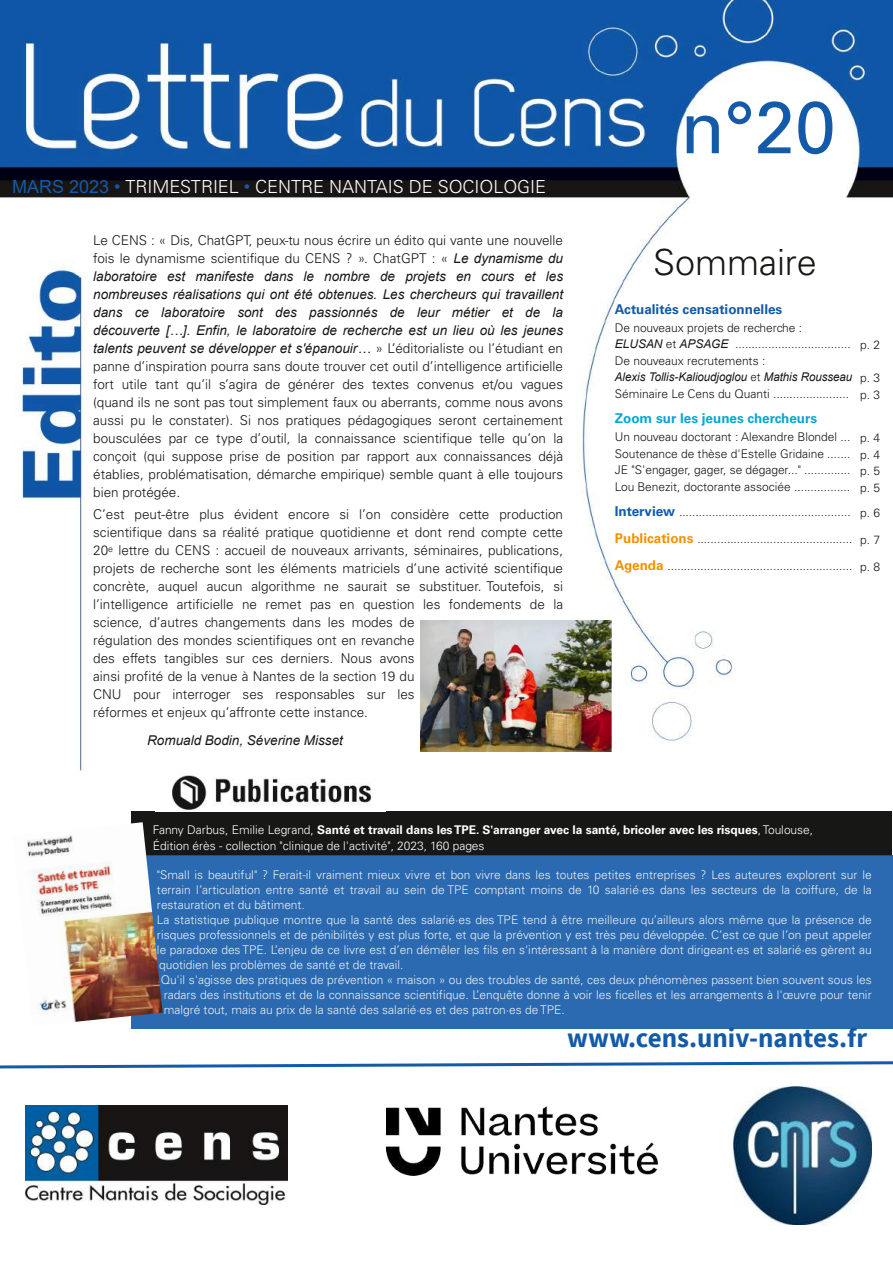
<style>
.page{position:relative;width:893px;height:1263px;background:#fff}
.page>*{position:absolute;margin:0;border:0;box-sizing:border-box;transform-origin:0 0}
.t1{font:73.5px "Univers";color:#135aa8}
.t2{font:300 36px "Univers";color:#171715}
.t3{font:700 27px "Source Sans Pro";color:#135aa8}
.t4{font:300 18px "Univers";color:#fff}
.t5{font:300 13.5px/18px "Univers";color:#171715}
.t6{font:italic 13.5px/18px "Arial";color:#171715;text-align:justify}
.t7{font:700 13.5px "Univers";color:#00a7d4}
.t8{font:700 13.5px "Univers";color:#135aa8}
.t9{font:300 12px "Univers";color:rgb(255 255 255/.9)}
.t10{font:300 12px/16.5px "Univers";letter-spacing:-.005em;color:#171715}
.t11{font:300 12px/16.5px "Univers";color:#fff}
.t12{font:italic 12px "Arial";letter-spacing:-.005em;color:#171715;scale:.96 1}
.s1{font-family:"Arial";font-weight:400;color:#135aa8}
.s2{font-family:"Arial";font-weight:400;font-style:italic}
.s3{font-family:"Univers";font-weight:300;font-style:normal}
.s4{font-weight:700;font-size:13.5px;color:#135aa8}
.s5{font-weight:700;font-size:13.5px;color:#f39200}
.s6{font-weight:700}
</style>
<div class="page">
<img style="left:0;top:0;width:893px;height:752px">
<img style="left:2px;top:248px;width:100px;height:523px">
<svg style="left:0;top:1061px;width:893px;height:8px"></svg>
<img style="left:26px;top:1106px;width:262px;height:99px">
<img style="left:387px;top:1106px;width:270px;height:70px">
<img style="left:734px;top:1087px;width:137px;height:137px">
<div style="left:131px;top:812px;width:761px;height:44px;background:#171715"></div>
<div style="left:131px;top:855px;width:762px;height:174px;background:#2b6ab0"></div>
<img style="left:26px;top:822px;width:137px;height:200px">
<img style="left:172px;top:775px;width:200px;height:35px">
<img style="left:420px;top:620px;width:192px;height:131px">
<h3 class="t4" style="left:12px;top:180px;width:536px"><span class="s1">MARS 2023 •</span> TRIMESTRIEL <span class="s1">•</span> CENTRE NANTAIS DE SOCIOLOGIE</h3>
<p class="t5" style="left:93px;top:232px;width:471px">Le CENS : « Dis, ChatGPT, peux-tu nous écrire un édito qui vante une nouvelle fois le dynamisme scientifique du CENS ? ». ChatGPT : « <span class="s2">Le dynamisme du</span></p>
<p class="t6" style="left:93px;top:267px;width:471px">laboratoire est manifeste dans le nombre de projets en cours et les nombreuses réalisations qui ont été obtenues. Les chercheurs qui travaillent dans ce laboratoire sont des passionnés de leur métier et de la découverte […]. Enfin, le laboratoire de recherche est un lieu où les jeunes talents peuvent se développer et s'épanouir… <span class="s3">» L’éditorialiste ou l’étudiant en</span></p>
<p class="t5" style="left:93px;top:358px;width:471px;text-align:justify">panne d’inspiration pourra sans doute trouver cet outil d’intelligence artificielle fort utile tant qu’il s’agira de générer des textes convenus et/ou vagues (quand ils ne sont pas tout simplement faux ou aberrants, comme nous avons aussi pu le constater). Si nos pratiques pédagogiques seront certainement bousculées par ce type d’outil, la connaissance scientifique telle qu’on la conçoit (qui suppose prise de position par rapport aux connaissances déjà établies, problématisation, démarche empirique) semble quant à elle toujours bien protégée.</p>
<p class="t5" style="left:93px;top:507px;width:471px">C’est peut-être plus évident encore si l’on considère cette production scientifique dans sa réalité pratique quotidienne et dont rend compte cette 20<sup>e</sup> lettre du CENS : accueil de nouveaux arrivants, séminaires, publications, projets de recherche sont les éléments matriciels d’une activité scientifique concrète, auquel aucun algorithme ne saurait se substituer. Toutefois, si l’intelligence artificielle ne remet pas en question les fondements de la science, d’autres changements dans les modes de<br>régulation des mondes scientifiques ont en revanche<br>des effets tangibles sur ces derniers. Nous avons<br>ainsi profité de la venue à Nantes de la section 19 du<br>CNU pour interroger ses responsables sur les<br>réformes et enjeux qu’affronte cette instance.</p>
<p class="t6" style="left:147px;top:731px;width:197px">Romuald Bodin, Séverine Misset</p>
<h1 class="t1" style="left:680px;top:100px;width:157px">n°20</h1>
<h2 class="t2" style="left:653px;top:249px;width:165px">Sommaire</h2>
<p class="t8" style="left:615px;top:304px;width:169px">Actualités censationnelles</p>
<p class="t10" style="left:615px;top:320px;width:237px">De nouveaux projets de recherche :<br><span class="s2">ELUSAN</span> et <span class="s2">APSAGE</span> ...................................<br>De nouveaux recrutements :</p>
<p class="t12" style="left:615px;top:370px;width:249px">Alexis Tollis-Kalioudjoglou <span class="s3">et</span> Mathis Rousseau</p>
<p class="t10" style="left:615px;top:386px;width:236px">Séminaire Le Cens du Quanti .......................</p>
<p class="t7" style="left:615px;top:413px;width:204px">Zoom sur les jeunes chercheurs</p>
<p class="t10" style="left:615px;top:430px;width:237px;text-align:justify">Un nouveau doctorant : Alexandre Blondel ...<br>Soutenance de thèse d'Estelle Gridaine .......<br>JE "S'engager, gager, se dégager..." ..............<br>Lou Benezit, doctorante associée .................</p>
<p class="t10" style="left:615px;top:505px;width:237px"><span class="s4">Interview</span> ....................................................</p>
<p class="t10" style="left:615px;top:532px;width:239px"><span class="s5">Publications</span> ...............................................</p>
<p class="t10" style="left:615px;top:559px;width:239px"><span class="s5">Agenda</span> ........................................................</p>
<p class="t10" style="left:860px;top:338px;width:21px">p. 2</p>
<p class="t10" style="left:860px;top:371px;width:21px">p. 3 p. 3</p>
<p class="t10" style="left:860px;top:431px;width:21px;text-align:justify">p. 4 p. 4 p. 5 p. 5</p>
<p class="t10" style="left:860px;top:506px;width:21px">p. 6</p>
<p class="t10" style="left:860px;top:533px;width:21px">p. 7</p>
<p class="t10" style="left:860px;top:560px;width:21px">p. 8</p>
<p class="t11" style="left:153px;top:822px;width:662px">Fanny Darbus, Emilie Legrand, <span class="s6">Santé et travail dans lesTPE. S'arranger avec la santé, bricoler avec les risques</span>, Toulouse,<br>Édition érès - collection "clinique de l'activité", 2023, 160 pages</p>
<p class="t9" style="left:157px;top:870px;width:716px">"Small is beautiful" ? Ferait-il vraiment mieux vivre et bon vivre dans les toutes petites entreprises ? Les auteures explorent sur le</p>
<p class="t9" style="left:157px;top:885px;width:716px">terrain l’articulation entre santé et travail au sein de TPE comptant moins de 10 salarié∙es dans les secteurs de la coiffure, de la</p>
<p class="t9" style="left:157px;top:900px;width:149px">restauration et du bâtiment.</p>
<p class="t9" style="left:157px;top:915px;width:716px">La statistique publique montre que la santé des salarié∙es des TPE tend à être meilleure qu’ailleurs alors même que la présence de</p>
<p class="t9" style="left:157px;top:930px;width:716px">risques professionnels et de pénibilités y est plus forte, et que la prévention y est très peu développée. C’est ce que l’on peut appeler</p>
<p class="t9" style="left:157px;top:945px;width:716px">le paradoxe des TPE. L’enjeu de ce livre est d’en démêler les fils en s'intéressant à la manière dont dirigeant∙es et salarié∙es gèrent au</p>
<p class="t9" style="left:159px;top:960px;width:246px">quotidien les problèmes de santé et de travail.</p>
<p class="t9" style="left:161px;top:975px;width:712px">Qu'il s'agisse des pratiques de prévention « maison » ou des troubles de santé, ces deux phénomènes passent bien souvent sous les</p>
<p class="t9" style="left:164px;top:990px;width:709px">radars des institutions et de la connaissance scientifique. L’enquête donne à voir les ficelles et les arrangements à l'œuvre pour tenir</p>
<p class="t9" style="left:164px;top:1005px;width:402px">malgré tout, mais au prix de la santé des salarié∙es et des patron∙es de TPE.</p>
<h3 class="t3" style="left:567px;top:1021px;width:301px">www.cens.univ-nantes.fr</h3>
</div>
